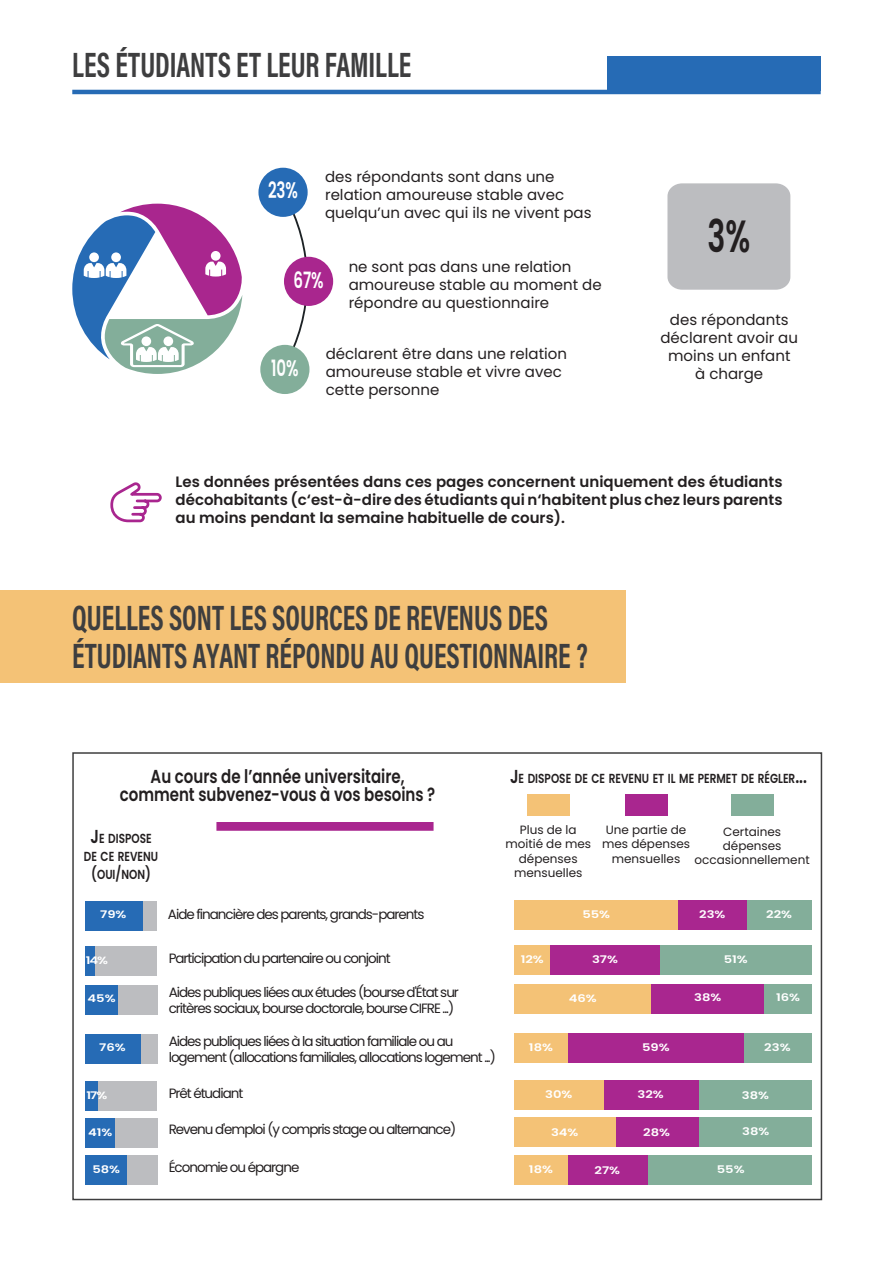
<style>
.page{position:relative;width:893px;height:1263px;background:#fff}
.page>*{position:absolute;margin:0;border:0;box-sizing:border-box;transform-origin:0 0}
.t1{font:600 45px "Poppins";color:#231f20;scale:.67 1}
.t2{font:35.7px/37.5px "Acumin Variable Concept";color:#3e3e3f;scale:.8 1}
.t3{font:600 22.5px "Poppins";color:#fff;scale:.67 1}
.t4{font:600 18.75px/18px "Poppins";color:#231f20;text-align:center;scale:.8 1}
.t5{font:15px/18px "Poppins";color:#231f20}
.t6{font:600 15px/18px "Poppins";color:#231f20;text-align:justify}
.t7{font:13.5px/16.2px "Poppins";letter-spacing:-.075em;color:#231f20}
.t8{font:600 13.2px/18px "Poppins";color:#231f20;text-align:center;scale:.8 1}
.t9{font:12px/14.4px "Poppins";color:#231f20;text-align:center}
.t10{font:600 10.5px "Poppins";color:#fff;scale:1.25 1}
.s1{font-size:18.75px}
.s2{font-size:15px}
</style>
<div class="page">
<div style="left:0;top:590px;width:625px;height:93px;background:#f4c276"></div>
<svg style="left:110px;top:482px;width:52px;height:41px"></svg>
<svg style="left:72px;top:204px;width:171px;height:170px"></svg>
<svg style="left:293px;top:214px;width:13px;height:44px"></svg>
<svg style="left:293px;top:303px;width:13px;height:45px"></svg>
<div style="left:260px;top:345px;width:49px;height:49px;background:#83ae9a;border-radius:50%"></div>
<div style="left:284px;top:257px;width:49px;height:49px;background:#a9268e;border-radius:50%"></div>
<div style="left:258px;top:168px;width:50px;height:49px;background:#266bb5;border-radius:50%"></div>
<div style="left:667px;top:183px;width:123px;height:107px;background:#bcbdc0"></div>
<div style="left:607px;top:56px;width:214px;height:34px;background:#266bb5"></div>
<hr style="left:72px;top:90px;width:749px;height:4px;background:#266bb5">
<div style="left:72px;top:752px;width:750px;height:448px;border:2px solid #3e3e3f"></div>
<div style="left:527px;top:794px;width:42px;height:22px;background:#f4c276"></div>
<div style="left:625px;top:794px;width:42px;height:22px;background:#a9268f"></div>
<div style="left:731px;top:794px;width:42px;height:22px;background:#83ae9a"></div>
<div style="left:747px;top:900px;width:65px;height:30px;background:#83ae9a"></div>
<div style="left:678px;top:900px;width:68px;height:30px;background:#a9268f"></div>
<div style="left:514px;top:900px;width:164px;height:30px;background:#f4c276"></div>
<div style="left:660px;top:945px;width:152px;height:30px;background:#83ae9a"></div>
<div style="left:550px;top:945px;width:110px;height:30px;background:#a9268f"></div>
<div style="left:514px;top:945px;width:36px;height:30px;background:#f4c276"></div>
<div style="left:765px;top:984px;width:47px;height:30px;background:#83ae9a"></div>
<div style="left:651px;top:984px;width:113px;height:30px;background:#a9268f"></div>
<div style="left:514px;top:984px;width:137px;height:30px;background:#f4c276"></div>
<div style="left:744px;top:1033px;width:68px;height:30px;background:#83ae9a"></div>
<div style="left:568px;top:1033px;width:175px;height:30px;background:#a9268f"></div>
<div style="left:514px;top:1033px;width:53px;height:30px;background:#f4c276"></div>
<div style="left:699px;top:1117px;width:113px;height:30px;background:#83ae9a"></div>
<div style="left:615px;top:1117px;width:84px;height:30px;background:#a9268f"></div>
<div style="left:514px;top:1117px;width:101px;height:30px;background:#f4c276"></div>
<div style="left:699px;top:1080px;width:113px;height:30px;background:#83ae9a"></div>
<div style="left:604px;top:1080px;width:95px;height:30px;background:#a9268f"></div>
<div style="left:514px;top:1080px;width:89px;height:30px;background:#f4c276"></div>
<div style="left:648px;top:1155px;width:164px;height:30px;background:#83ae9a"></div>
<div style="left:568px;top:1155px;width:80px;height:30px;background:#a9268f"></div>
<div style="left:514px;top:1155px;width:53px;height:30px;background:#f4c276"></div>
<div style="left:142px;top:901px;width:15px;height:29px;background:#bcbdc0"></div>
<div style="left:85px;top:901px;width:58px;height:29px;background:#266bb5"></div>
<div style="left:94px;top:946px;width:63px;height:29px;background:#bcbdc0"></div>
<div style="left:85px;top:946px;width:10px;height:29px;background:#266bb5"></div>
<div style="left:117px;top:985px;width:40px;height:30px;background:#bcbdc0"></div>
<div style="left:85px;top:985px;width:33px;height:30px;background:#266bb5"></div>
<div style="left:140px;top:1034px;width:17px;height:29px;background:#bcbdc0"></div>
<div style="left:85px;top:1034px;width:56px;height:29px;background:#266bb5"></div>
<div style="left:114px;top:1118px;width:43px;height:30px;background:#bcbdc0"></div>
<div style="left:85px;top:1118px;width:30px;height:30px;background:#266bb5"></div>
<div style="left:97px;top:1081px;width:60px;height:29px;background:#bcbdc0"></div>
<div style="left:85px;top:1081px;width:12px;height:29px;background:#266bb5"></div>
<div style="left:127px;top:1155px;width:30px;height:30px;background:#bcbdc0"></div>
<div style="left:85px;top:1155px;width:42px;height:30px;background:#266bb5"></div>
<div style="left:216px;top:822px;width:218px;height:9px;background:#a9268f;border:4px solid #a9268f"></div>
<h2 class="t2" style="left:72px;top:45px;width:425px">LES ÉTUDIANTS ET LEUR FAMILLE</h2>
<h3 class="t3" style="left:268px;top:177px;width:46px">23%</h3>
<p class="t5" style="left:325px;top:168px;width:268px">des répondants sont dans une relation amoureuse stable avec quelqu’un avec qui ils ne vivent pas</p>
<h3 class="t3" style="left:293px;top:268px;width:47px">67%</h3>
<p class="t5" style="left:349px;top:258px;width:255px">ne sont pas dans une relation amoureuse stable au moment de répondre au questionnaire</p>
<h3 class="t3" style="left:271px;top:355px;width:43px">10%</h3>
<p class="t5" style="left:326px;top:345px;width:243px">déclarent être dans une relation amoureuse stable et vivre avec cette personne</p>
<h1 class="t1" style="left:707px;top:210px;width:65px">3%</h1>
<p class="t5" style="left:660px;top:311px;width:139px;text-align:center">des répondants déclarent avoir au moins un enfant<br>à charge</p>
<p class="t6" style="left:176px;top:472px;width:608px">Les données présentées dans ces pages concernent uniquement des étudiants décohabitants (c‘est-à-dire des étudiants qui n‘habitent plus chez leurs parents au moins pendant la semaine habituelle de cours).</p>
<h2 class="t2" style="left:72px;top:597px;width:646px">QUELLES SONT LES SOURCES DE REVENUS DES<br>ÉTUDIANTS AYANT RÉPONDU AU QUESTIONNAIRE ?</h2>
<h3 class="t4" style="left:120px;top:767px;width:396px">Au cours de l’année universitaire, comment subvenez-vous à vos besoins ?</h3>
<p class="t8" style="left:510px;top:769px;width:373px"><span class="s1">J</span>E DISPOSE DE CE REVENU ET IL ME PERMET DE RÉGLER<span class="s1">...</span></p>
<p class="t9" style="left:505px;top:822px;width:87px">Plus de la moitié de mes dépenses mensuelles</p>
<p class="t9" style="left:602px;top:822px;width:90px">Une partie de mes dépenses mensuelles</p>
<p class="t9" style="left:694px;top:824px;width:117px">Certaines dépenses occasionnellement</p>
<p class="t7" style="left:168px;top:906px;width:258px">Aide financière des parents, grands-parents</p>
<p class="t10" style="left:582px;top:908px;width:24px">55%</p>
<p class="t10" style="left:699px;top:908px;width:23px">23%</p>
<p class="t10" style="left:766px;top:908px;width:22px">22%</p>
<p class="t7" style="left:169px;top:950px;width:223px">Participation du partenaire ou conjoint</p>
<p class="t10" style="left:521px;top:954px;width:20px">12%</p>
<p class="t10" style="left:592px;top:953px;width:22px">37%</p>
<p class="t10" style="left:724px;top:953px;width:21px">51%</p>
<p class="t7" style="left:169px;top:984px;width:292px">Aides publiques liées aux études (bourse d'État sur critères sociaux, bourse doctorale, bourse CIFRE ...)</p>
<p class="t10" style="left:569px;top:992px;width:24px">46%</p>
<p class="t10" style="left:694px;top:991px;width:23px">38%</p>
<p class="t10" style="left:776px;top:991px;width:21px">16%</p>
<p class="t7" style="left:169px;top:1033px;width:329px">Aides publiques liées à la situation familiale ou au logement (allocations familiales, allocations logement ...)</p>
<p class="t10" style="left:529px;top:1041px;width:21px">18%</p>
<p class="t10" style="left:642px;top:1041px;width:24px">59%</p>
<p class="t10" style="left:764px;top:1041px;width:23px">23%</p>
<p class="t8" style="left:84px;top:829px;width:94px"><span class="s1">J</span>E DISPOSE<br>DE CE REVENU <span class="s2">(</span>OUI<span class="s2">/</span>NON<span class="s2">)</span></p>
<p class="t10" style="left:100px;top:908px;width:23px">79%</p>
<p class="t10" style="left:86px;top:954px;width:19px">14%</p>
<p class="t10" style="left:88px;top:992px;width:24px">45%</p>
<p class="t10" style="left:99px;top:1042px;width:23px">76%</p>
<p class="t10" style="left:86px;top:1089px;width:18px">17%</p>
<p class="t10" style="left:88px;top:1127px;width:21px">41%</p>
<p class="t10" style="left:92px;top:1163px;width:24px">58%</p>
<p class="t7" style="left:169px;top:1085px;width:76px">Prêt étudiant</p>
<p class="t10" style="left:545px;top:1088px;width:23px">30%</p>
<p class="t10" style="left:638px;top:1088px;width:23px">32%</p>
<p class="t10" style="left:742px;top:1089px;width:23px">38%</p>
<p class="t7" style="left:169px;top:1122px;width:289px">Revenu d'emploi (y compris stage ou alternance)</p>
<p class="t10" style="left:551px;top:1126px;width:23px">34%</p>
<p class="t10" style="left:643px;top:1126px;width:23px">28%</p>
<p class="t10" style="left:742px;top:1126px;width:23px">38%</p>
<p class="t7" style="left:169px;top:1160px;width:132px">Économie ou épargne</p>
<p class="t10" style="left:529px;top:1163px;width:21px">18%</p>
<p class="t10" style="left:594px;top:1164px;width:22px">27%</p>
<p class="t10" style="left:717px;top:1163px;width:24px">55%</p>
</div>
